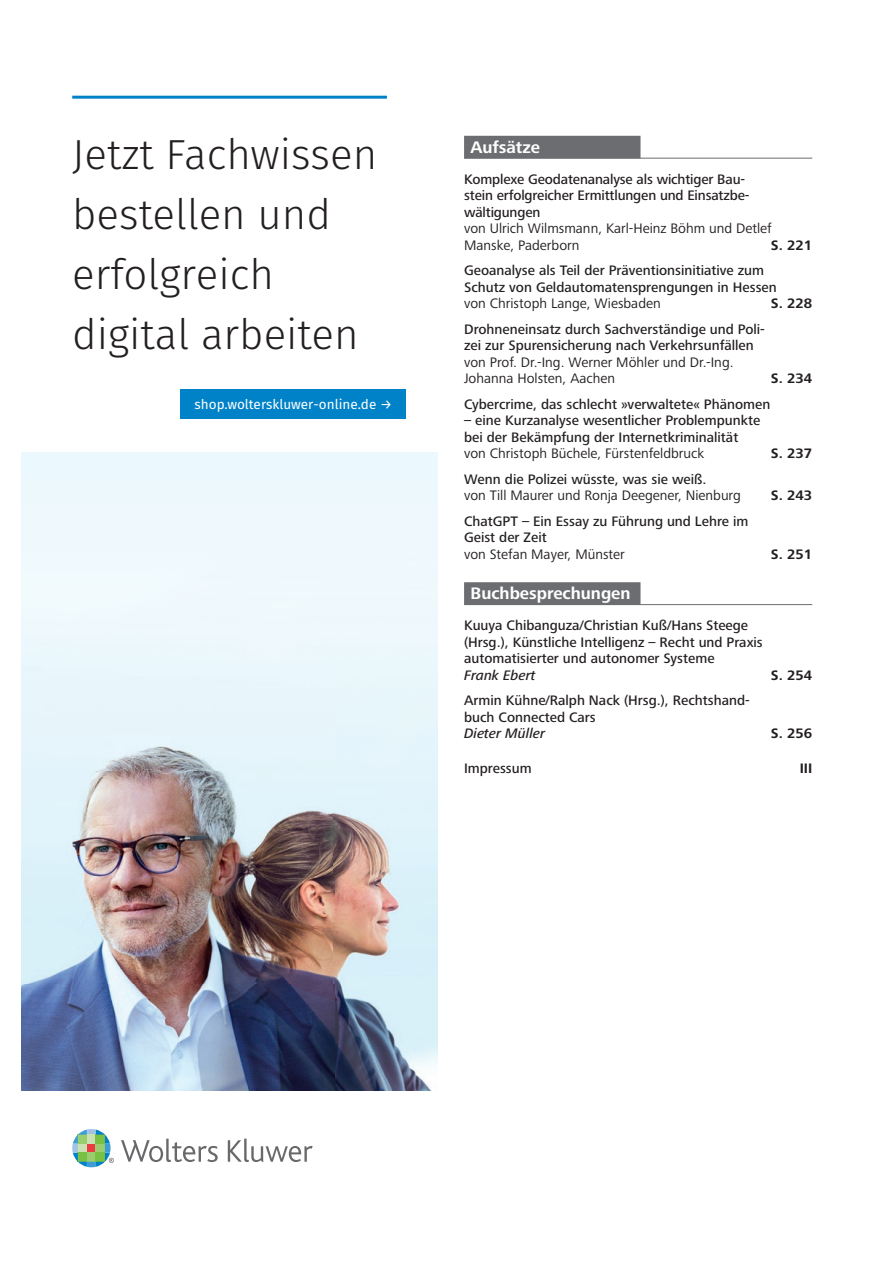
<style>
.page{position:relative;width:893px;height:1263px;background:#fff}
.page>*{position:absolute;margin:0;border:0;box-sizing:border-box;transform-origin:0 0}
.t1{font:300 42px/60px "Fira Sans";color:#231f20}
.t2{font:700 17.25px "Frutiger Next Pro";color:#fff}
.t3{font:500 14.25px/16.5px "Frutiger Next Pro";color:#231f20}
.t4{font:14.25px/16.5px "Frutiger Next Pro";color:#231f20}
.t5{font:700 14.25px "Frutiger Next Pro";color:#231f20}
.t6{font:italic 500 14.25px "Frutiger Next Pro";color:#231f20}
.t7{font:13.5px "Fira Sans";color:#fff}
</style>
<div class="page">
<img style="left:21px;top:453px;width:417px;height:638px">
<hr style="left:72px;top:96px;width:315px;height:3px;background:#0082c8">
<svg style="left:121px;top:1139px;width:97px;height:23px"></svg>
<svg style="left:228px;top:1139px;width:85px;height:23px"></svg>
<svg style="left:72px;top:1129px;width:42px;height:38px"></svg>
<div style="left:181px;top:389px;width:225px;height:30px;background:#0082c8"></div>
<div style="left:464px;top:136px;width:176px;height:22px;background:#6c6d70"></div>
<hr style="left:464px;top:158px;width:348px;height:1px;background:#6c6d70">
<div style="left:464px;top:582px;width:176px;height:23px;background:#6c6d70"></div>
<hr style="left:464px;top:604px;width:348px;height:1px;background:#6c6d70">
<h1 class="t1" style="left:72px;top:124px;width:306px">Jetzt Fachwissen bestellen und erfolgreich digital arbeiten</h1>
<p class="t7" style="left:195px;top:394px;width:199px">shop.wolterskluwer-online.de →</p>
<p class="t2" style="left:470px;top:137px;width:71px">Aufsätze</p>
<p class="t3" style="left:464px;top:171px;width:287px">Komplexe Geodatenanalyse als wichtiger Bau&shy;stein erfolgreicher Ermittlungen und Einsatzbe&shy;wältigungen</p>
<p class="t4" style="left:464px;top:220px;width:309px">von Ulrich Wilmsmann, Karl-Heinz Böhm und Detlef<br>Manske, Paderborn</p>
<p class="t5" style="left:771px;top:237px;width:43px">S. 221</p>
<p class="t3" style="left:464px;top:262px;width:314px">Geoanalyse als Teil der Präventionsinitiative zum<br>Schutz von Geldautomatensprengungen in Hessen</p>
<p class="t4" style="left:464px;top:295px;width:198px">von Christoph Lange, Wiesbaden</p>
<p class="t5" style="left:771px;top:295px;width:43px">S. 228</p>
<p class="t3" style="left:464px;top:321px;width:302px">Drohneneinsatz durch Sachverständige und Poli&shy;zei zur Spurensicherung nach Verkehrsunfällen</p>
<p class="t4" style="left:464px;top:354px;width:271px">von Prof. Dr.-Ing. Werner Möhler und Dr.-Ing.<br>Johanna Holsten, Aachen</p>
<p class="t5" style="left:771px;top:370px;width:43px">S. 234</p>
<p class="t3" style="left:464px;top:396px;width:308px">Cybercrime, das schlecht »verwaltete« Phänomen</p>
<p class="t3" style="left:464px;top:412px;width:298px">– eine Kurzanalyse wesentlicher Problempunkte bei der Bekämpfung der Internetkriminalität</p>
<p class="t4" style="left:464px;top:445px;width:242px">von Christoph Büchele, Fürstenfeldbruck</p>
<p class="t5" style="left:771px;top:445px;width:43px">S. 237</p>
<p class="t3" style="left:464px;top:471px;width:244px">Wenn die Polizei wüsste, was sie weiß.</p>
<p class="t4" style="left:464px;top:487px;width:278px">von Till Maurer und Ronja Deegener, Nienburg</p>
<p class="t5" style="left:771px;top:487px;width:43px">S. 243</p>
<p class="t3" style="left:464px;top:513px;width:286px">ChatGPT – Ein Essay zu Führung und Lehre im<br>Geist der Zeit</p>
<p class="t4" style="left:464px;top:546px;width:162px">von Stefan Mayer, Münster</p>
<p class="t5" style="left:771px;top:546px;width:43px">S. 251</p>
<p class="t2" style="left:470px;top:584px;width:162px">Buchbesprechungen</p>
<p class="t3" style="left:464px;top:617px;width:300px">Kuuya Chibanguza/Christian Kuß/Hans Steege (Hrsg.), Künstliche Intelligenz – Recht und Praxis automatisierter und autonomer Systeme</p>
<p class="t6" style="left:464px;top:667px;width:73px">Frank Ebert</p>
<p class="t5" style="left:771px;top:667px;width:43px">S. 254</p>
<p class="t3" style="left:464px;top:692px;width:287px">Armin Kühne/Ralph Nack (Hrsg.), Rechtshand&shy;buch Connected Cars</p>
<p class="t6" style="left:464px;top:725px;width:83px">Dieter Müller</p>
<p class="t5" style="left:771px;top:725px;width:43px">S. 256</p>
<p class="t3" style="left:464px;top:760px;width:69px">Impressum</p>
<p class="t5" style="left:800px;top:760px;width:14px">III</p>
</div>
